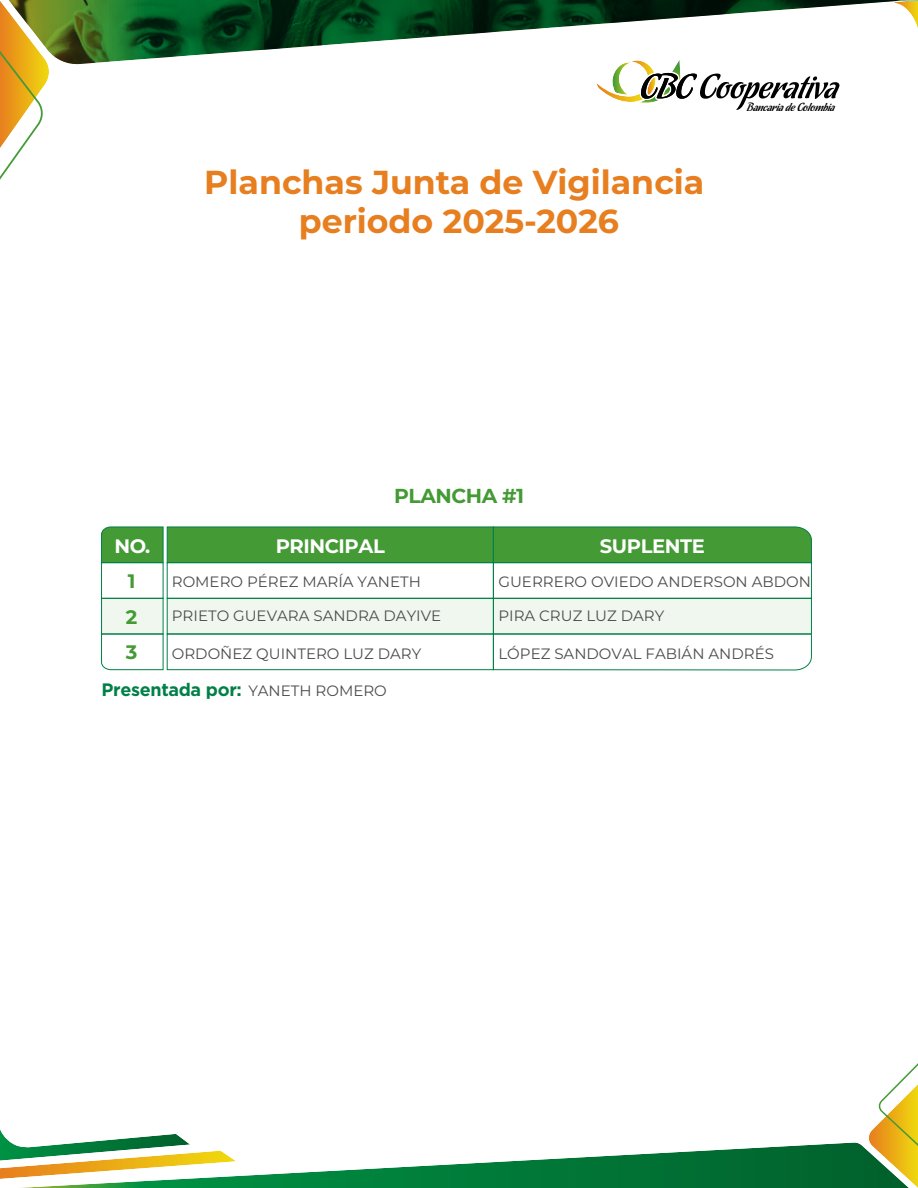
<style>
.page{position:relative;width:918px;height:1188px;background:#fff}
.page>*{position:absolute;margin:0;border:0;box-sizing:border-box;transform-origin:0 0}
.t1{font:700 33.15px/39.9px "Montserrat";color:#e77e1f;text-align:center}
.t2{font:700 20.25px "Montserrat";letter-spacing:-.02em;color:#449a35}
.t3{font:700 19.5px "Montserrat";letter-spacing:-.02em;color:#fff}
.t4{font:700 19.5px/35.7px "Montserrat";color:#449a35;text-align:justify}
.t5{font:700 18px "Gotham";letter-spacing:-.02em;color:#008047}
.t6{font:15px "Montserrat";color:#4e4d4d}
.t7{font:11.55px "Chocolate Amargo";color:#010101}
</style>
<div class="page">
<svg style="left:0;top:1063px;width:918px;height:125px"></svg>
<svg style="left:0;top:1px;width:49px;height:179px"></svg>
<img style="left:8px;top:0;width:910px;height:65px">
<svg style="left:597px;top:60px;width:242px;height:50px"></svg>
<div style="left:102px;top:598px;width:61px;height:36px;background:#f0f7ef"></div>
<div style="left:167px;top:598px;width:326px;height:36px;background:#f0f7ef"></div>
<div style="left:493px;top:598px;width:318px;height:36px;background:#f0f7ef"></div>
<svg style="left:101px;top:526px;width:63px;height:36px;background:#459b3b"></svg>
<div style="left:167px;top:527px;width:327px;height:36px;background:#449a35;border:1px solid #008047"></div>
<div style="left:493px;top:526px;width:319px;height:36px;background:#449a35"></div>
<div style="left:101px;top:562px;width:63px;height:37px;border:1px solid #008047"></div>
<div style="left:167px;top:562px;width:327px;height:37px;border:1px solid #008047"></div>
<div style="left:493px;top:562px;width:319px;height:37px;border:1px solid #008047"></div>
<div style="left:101px;top:598px;width:63px;height:36px;border:1px solid #008047"></div>
<div style="left:167px;top:598px;width:327px;height:36px;border:1px solid #008047"></div>
<div style="left:493px;top:598px;width:319px;height:36px;border:1px solid #008047"></div>
<div style="left:167px;top:634px;width:327px;height:36px;border:1px solid #008047"></div>
<svg style="left:101px;top:633px;width:63px;height:38px"></svg>
<svg style="left:493px;top:633px;width:319px;height:38px"></svg>
<h1 class="t1" style="left:204px;top:164px;width:502px">Planchas Junta de Vigilancia periodo 2025-2026</h1>
<p class="t7" style="left:747px;top:100px;width:89px">Bancaria de Colombia</p>
<h2 class="t2" style="left:394px;top:487px;width:132px">PLANCHA #1</h2>
<h3 class="t3" style="left:114px;top:537px;width:37px">NO.</h3>
<h3 class="t3" style="left:276px;top:537px;width:111px">PRINCIPAL</h3>
<h3 class="t3" style="left:600px;top:537px;width:107px">SUPLENTE</h3>
<h3 class="t4" style="left:126px;top:564px;width:13px">1<br>2<br>3</h3>
<p class="t5" style="left:102px;top:682px;width:142px">Presentada por:</p>
<p class="t6" style="left:172px;top:574px;width:250px">ROMERO PÉREZ MARÍA YANETH</p>
<p class="t6" style="left:498px;top:574px;width:314px">GUERRERO OVIEDO ANDERSON ABDON</p>
<p class="t6" style="left:172px;top:608px;width:271px">PRIETO GUEVARA SANDRA DAYIVE</p>
<p class="t6" style="left:498px;top:608px;width:167px">PIRA CRUZ LUZ DARY</p>
<p class="t6" style="left:172px;top:646px;width:251px">ORDOÑEZ QUINTERO LUZ DARY</p>
<p class="t6" style="left:498px;top:646px;width:277px">LÓPEZ SANDOVAL FABIÁN ANDRÉS</p>
<p class="t6" style="left:248px;top:682px;width:140px">YANETH ROMERO</p>
</div>
